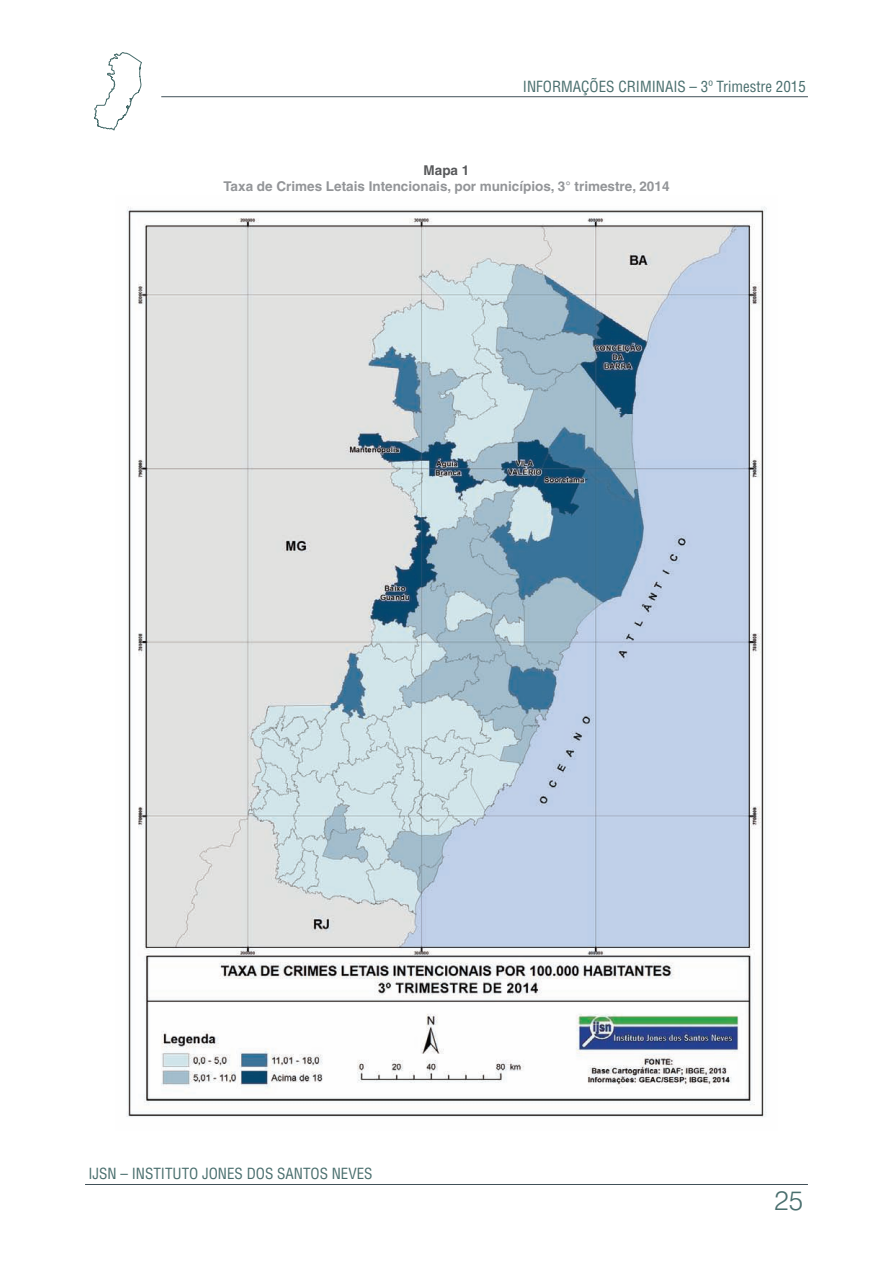
<style>
.page{position:relative;width:893px;height:1263px;background:#fff}
.page>*{position:absolute;margin:0;border:0;box-sizing:border-box;transform-origin:0 0}
.t1{font:300 27px "Swiss 721 BT";color:#496e6d}
.t2{font:condensed 15px "Helvetica LT";color:#496e6d}
.t3{font:700 13.5px "Helvetica LT";color:#939598}
.t4{font:700 13.5px "Helvetica LT";color:#57585a}
</style>
<div class="page">
<img style="left:126px;top:206px;width:641px;height:911px">
<hr style="left:161px;top:96px;width:647px;height:1px;background:#425159">
<svg style="left:94px;top:52px;width:48px;height:78px"></svg>
<hr style="left:85px;top:1184px;width:723px;height:1px;background:#425159">
<p class="t2" style="left:523px;top:80px;width:284px">INFORMAÇÕES CRIMINAIS – 3º Trimestre 2015</p>
<p class="t4" style="left:424px;top:165px;width:47px">Mapa 1</p>
<p class="t3" style="left:223px;top:181px;width:447px">Taxa de Crimes Letais Intencionais, por municípios, 3° trimestre, 2014</p>
<p class="t2" style="left:88px;top:1167px;width:286px">IJSN – INSTITUTO JONES DOS SANTOS NEVES</p>
<h1 class="t1" style="left:774px;top:1189px;width:30px">25</h1>
</div>
